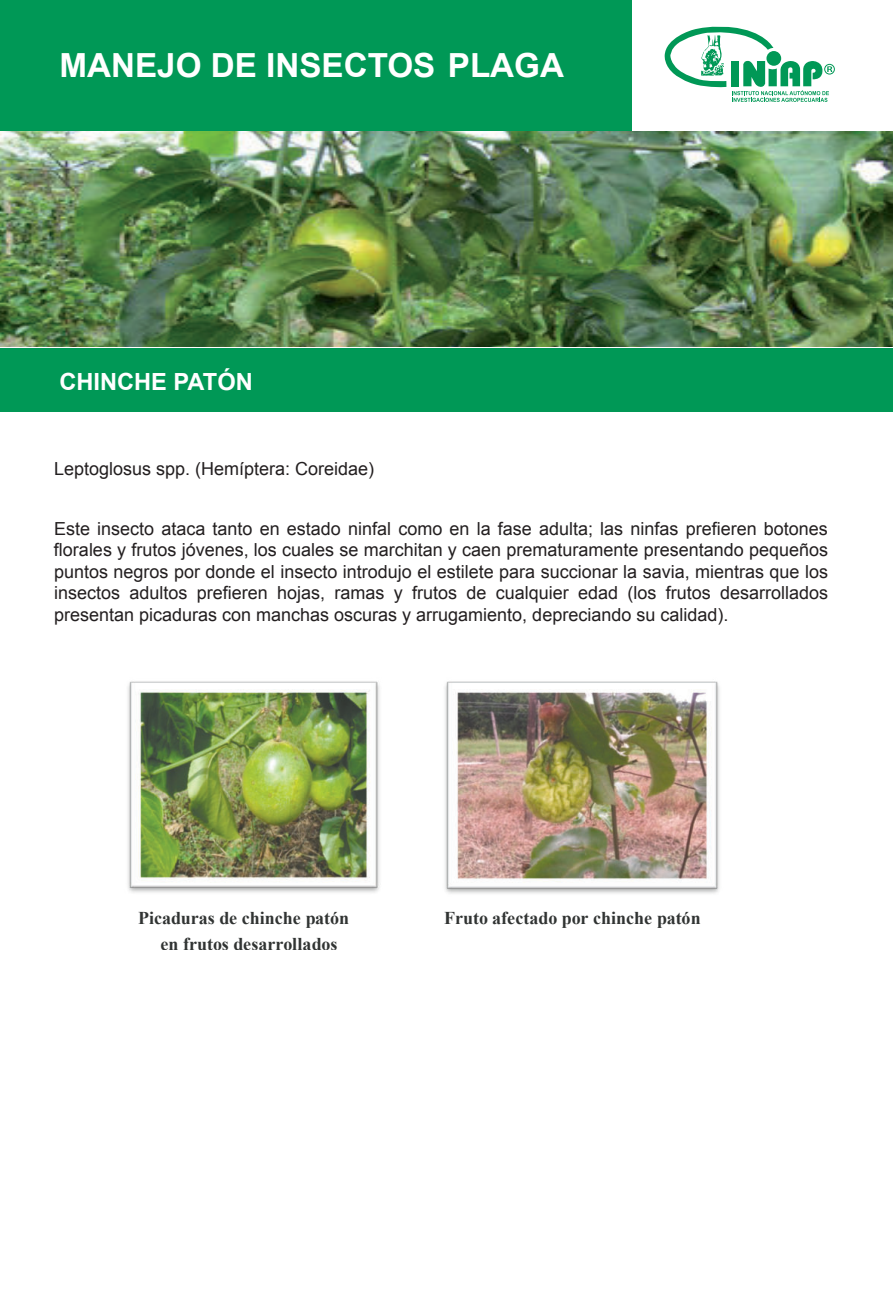
<style>
.page{position:relative;width:893px;height:1293px;background:#fff}
.page>*{position:absolute;margin:0;border:0;box-sizing:border-box;transform-origin:0 0}
.t1{font:700 33.15px "Arial";color:#fff}
.t2{font:700 23.7px "Arial";color:#fff}
.t3{font:18px/21.6px "Arial";color:#231f20;text-align:justify}
.t4{font:700 18px "Times New Roman";color:#313433}
</style>
<div class="page">
<svg style="left:664px;top:26px;width:171px;height:76px"></svg>
<div style="left:0;top:1px;width:632px;height:133px;background:#009856"></div>
<div style="left:0;top:348px;width:892px;height:63px;background:#009856"></div>
<img style="left:128px;top:681px;width:252px;height:212px">
<img style="left:445px;top:681px;width:275px;height:213px">
<img style="left:0;top:132px;width:892px;height:214px">
<h1 class="t1" style="left:59px;top:47px;width:506px">MANEJO DE INSECTOS PLAGA</h1>
<h2 class="t2" style="left:59px;top:368px;width:195px">CHINCHE PATÓN</h2>
<p class="t3" style="left:54px;top:459px;width:322px">Leptoglosus spp. (Hemíptera: Coreidae)</p>
<p class="t3" style="left:54px;top:519px;width:776px">Este insecto ataca tanto en estado ninfal como en la fase adulta; las ninfas prefieren botones florales y frutos jóvenes, los cuales se marchitan y caen prematuramente presentando pequeños puntos negros por donde el insecto introdujo el estilete para succionar la savia, mientras que los insectos adultos prefieren hojas, ramas y frutos de cualquier edad (los frutos desarrollados presentan picaduras con manchas oscuras y arrugamiento, depreciando su calidad).</p>
<p class="t4" style="left:138px;top:911px;width:213px">Picaduras de chinche patón</p>
<p class="t4" style="left:444px;top:911px;width:258px">Fruto afectado por chinche patón</p>
<p class="t4" style="left:161px;top:937px;width:178px">en frutos desarrollados</p>
</div>
